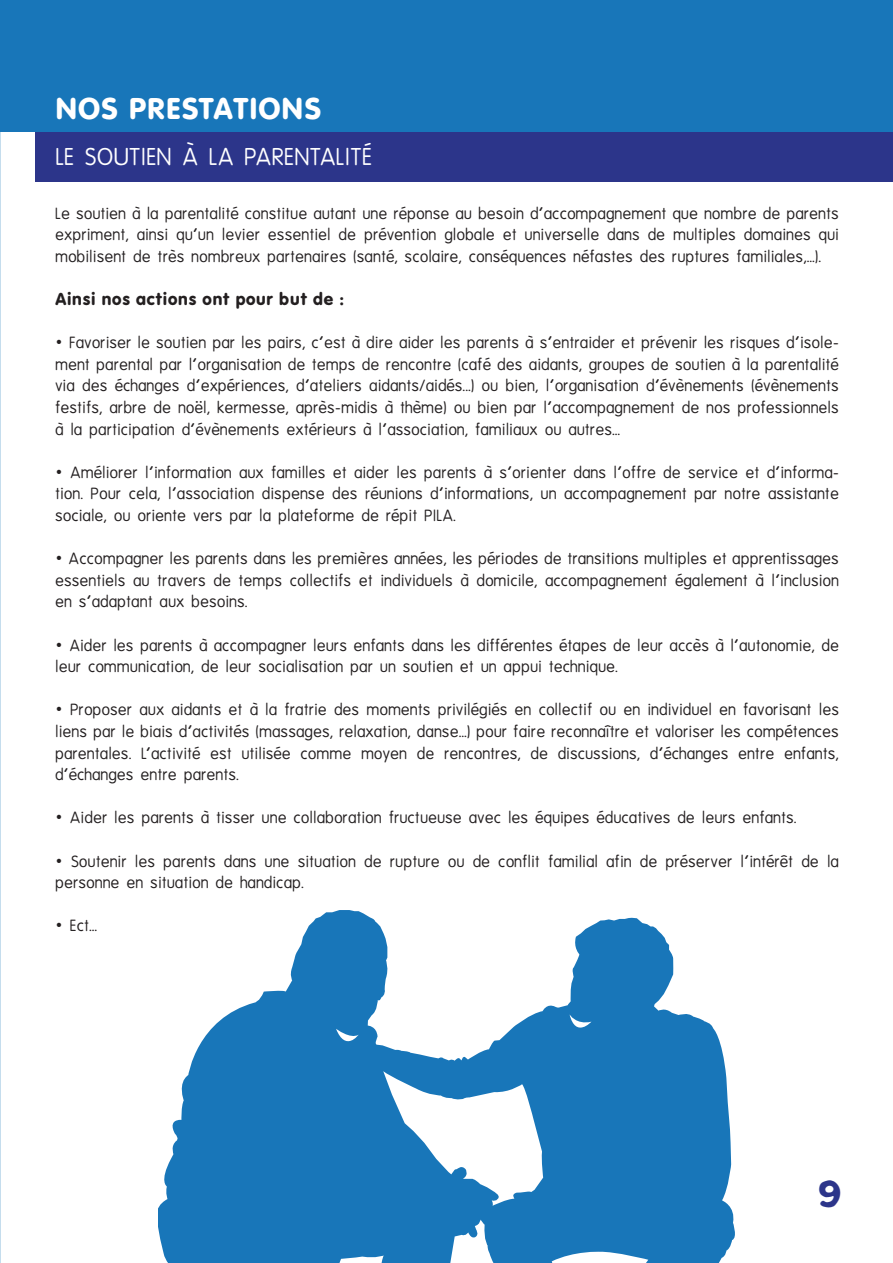
<style>
.page{position:relative;width:893px;height:1263px;background:#fff}
.page>*{position:absolute;margin:0;border:0;box-sizing:border-box;transform-origin:0 0}
.t1{font:45px "Klasik";color:#2c358a}
.t2{font:700 31.5px "QT Vaga Round";color:#fff}
.t3{font:27px "QT Vaga Round";color:#fff}
.t4{font:18px/21.6px "QT Vaga Round";color:#231f20}
.t5{font:700 18px "QT Vaga Round";color:#231f20}
</style>
<div class="page">
<div style="left:35px;top:131px;width:858px;height:51px;background:#2c358a"></div>
<div style="left:0;top:0;width:893px;height:132px;background:#1876b9"></div>
<svg style="left:158px;top:910px;width:577px;height:353px;fill:#1876b9"></svg>
<p class="t2" style="left:55px;top:90px;width:269px">NOS PRESTATIONS</p>
<p class="t3" style="left:55px;top:142px;width:319px">LE SOUTIEN À LA PARENTALITÉ</p>
<p class="t4" style="left:55px;top:202px;width:785px">Le soutien à la parentalité constitue autant une réponse au besoin d’accompagnement que nombre de parents</p>
<p class="t4" style="left:55px;top:223px;width:785px">expriment, ainsi qu’un levier essentiel de prévention globale et universelle dans de multiples domaines qui</p>
<p class="t4" style="left:55px;top:245px;width:768px">mobilisent de très nombreux partenaires (santé, scolaire, conséquences néfastes des ruptures familiales,...).</p>
<p class="t5" style="left:55px;top:289px;width:291px">Ainsi nos actions ont pour but de :</p>
<p class="t4" style="left:55px;top:331px;width:785px">• Favoriser le soutien par les pairs, c’est à dire aider les parents à s’entraider et prévenir les risques d’isole-</p>
<p class="t4" style="left:55px;top:353px;width:785px">ment parental par l’organisation de temps de rencontre (café des aidants, groupes de soutien à la parentalité</p>
<p class="t4" style="left:55px;top:375px;width:785px">via des échanges d’expériences, d’ateliers aidants/aidés...) ou bien, l’organisation d’évènements (évènements</p>
<p class="t4" style="left:55px;top:396px;width:785px">festifs, arbre de noël, kermesse, après-midis à thème) ou bien par l’accompagnement de nos professionnels à la participation d’évènements extérieurs à l’association, familiaux ou autres...</p>
<p class="t4" style="left:55px;top:461px;width:785px">• Améliorer l’information aux familles et aider les parents à s’orienter dans l’offre de service et d’informa-</p>
<p class="t4" style="left:55px;top:483px;width:785px">tion. Pour cela, l’association dispense des réunions d’informations, un accompagnement par notre assistante sociale, ou oriente vers par la plateforme de répit PILA.</p>
<p class="t4" style="left:55px;top:547px;width:785px">• Accompagner les parents dans les premières années, les périodes de transitions multiples et apprentissages</p>
<p class="t4" style="left:55px;top:569px;width:785px">essentiels au travers de temps collectifs et individuels à domicile, accompagnement également à l’inclusion</p>
<p class="t4" style="left:55px;top:591px;width:194px">en s’adaptant aux besoins.</p>
<p class="t4" style="left:55px;top:634px;width:785px">• Aider les parents à accompagner leurs enfants dans les différentes étapes de leur accès à l’autonomie, de</p>
<p class="t4" style="left:55px;top:655px;width:564px">leur communication, de leur socialisation par un soutien et un appui technique.</p>
<p class="t4" style="left:55px;top:699px;width:785px">• Proposer aux aidants et à la fratrie des moments privilégiés en collectif ou en individuel en favorisant les</p>
<p class="t4" style="left:55px;top:720px;width:785px">liens par le biais d’activités (massages, relaxation, danse...) pour faire reconnaître et valoriser les compétences</p>
<p class="t4" style="left:55px;top:742px;width:785px">parentales. L’activité est utilisée comme moyen de rencontres, de discussions, d’échanges entre enfants,</p>
<p class="t4" style="left:55px;top:763px;width:185px">d’échanges entre parents.</p>
<p class="t4" style="left:55px;top:807px;width:743px">• Aider les parents à tisser une collaboration fructueuse avec les équipes éducatives de leurs enfants.</p>
<p class="t4" style="left:55px;top:850px;width:785px">• Soutenir les parents dans une situation de rupture ou de conflit familial afin de préserver l’intérêt de la</p>
<p class="t4" style="left:55px;top:871px;width:250px">personne en situation de handicap.</p>
<p class="t4" style="left:55px;top:915px;width:44px">• Ect...</p>
<p class="t1" style="left:817px;top:1175px;width:26px">9</p>
</div>
